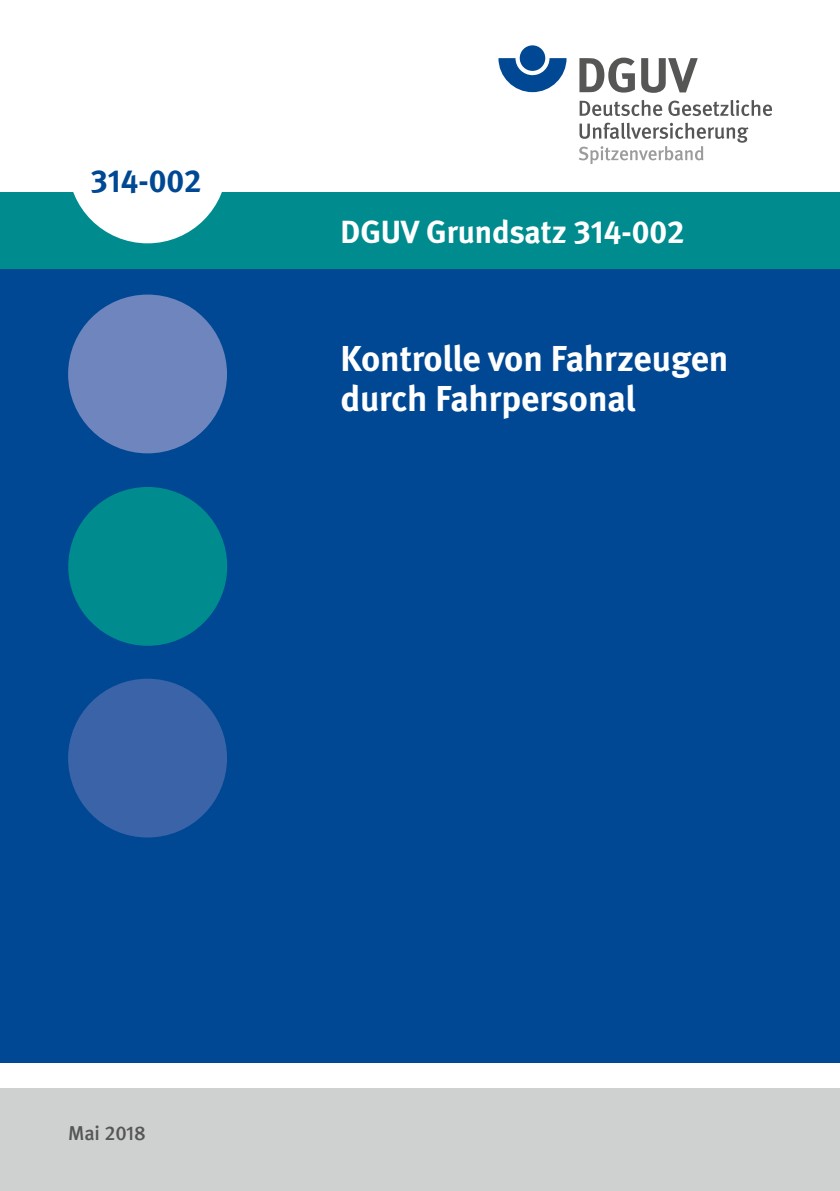
<style>
.page{position:relative;width:840px;height:1191px;background:#fff}
.page>*{position:absolute;margin:0;border:0;box-sizing:border-box;transform-origin:0 0}
.t1{font:700 36px/40px "DGUV Meta";letter-spacing:-.005em;color:#fff}
.t2{font:700 32px "DGUV Meta";color:#fff}
.t3{font:700 32px "DGUV Meta";color:#004893}
.t4{font:500 20px "DGUV Meta";color:#565655}
</style>
<div class="page">
<div style="left:0;top:261px;width:839px;height:801px;background:#004893"></div>
<div style="left:0;top:192px;width:839px;height:77px;background:#008c8e"></div>
<div style="left:68px;top:294px;width:159px;height:159px;background:#6f85bd;border-radius:50%"></div>
<div style="left:68px;top:678px;width:159px;height:159px;background:#3b64a8;border-radius:50%"></div>
<div style="left:68px;top:85px;width:159px;height:158px;background:#fff;border-radius:50%"></div>
<div style="left:0;top:1089px;width:839px;height:102px;background:#cfd0d0"></div>
<div style="left:68px;top:487px;width:159px;height:159px;background:#008c8e;border-radius:50%"></div>
<svg style="left:498px;top:58px;width:68px;height:34px"></svg>
<div style="left:519px;top:45px;width:26px;height:26px;background:#004893;border-radius:50%"></div>
<svg style="left:579px;top:58px;width:55px;height:35px"></svg>
<svg style="left:641px;top:58px;width:56px;height:35px"></svg>
<svg style="left:579px;top:100px;width:82px;height:16px"></svg>
<svg style="left:668px;top:100px;width:103px;height:16px"></svg>
<svg style="left:579px;top:123px;width:169px;height:41px"></svg>
<p class="t3" style="left:91px;top:162px;width:112px">314-002</p>
<p class="t2" style="left:340px;top:212px;width:345px">DGUV Grundsatz 314-002</p>
<p class="t1" style="left:340px;top:340px;width:389px">Kontrolle von Fahrzeugen durch Fahrpersonal</p>
<p class="t4" style="left:68px;top:1121px;width:79px">Mai 2018</p>
</div>
